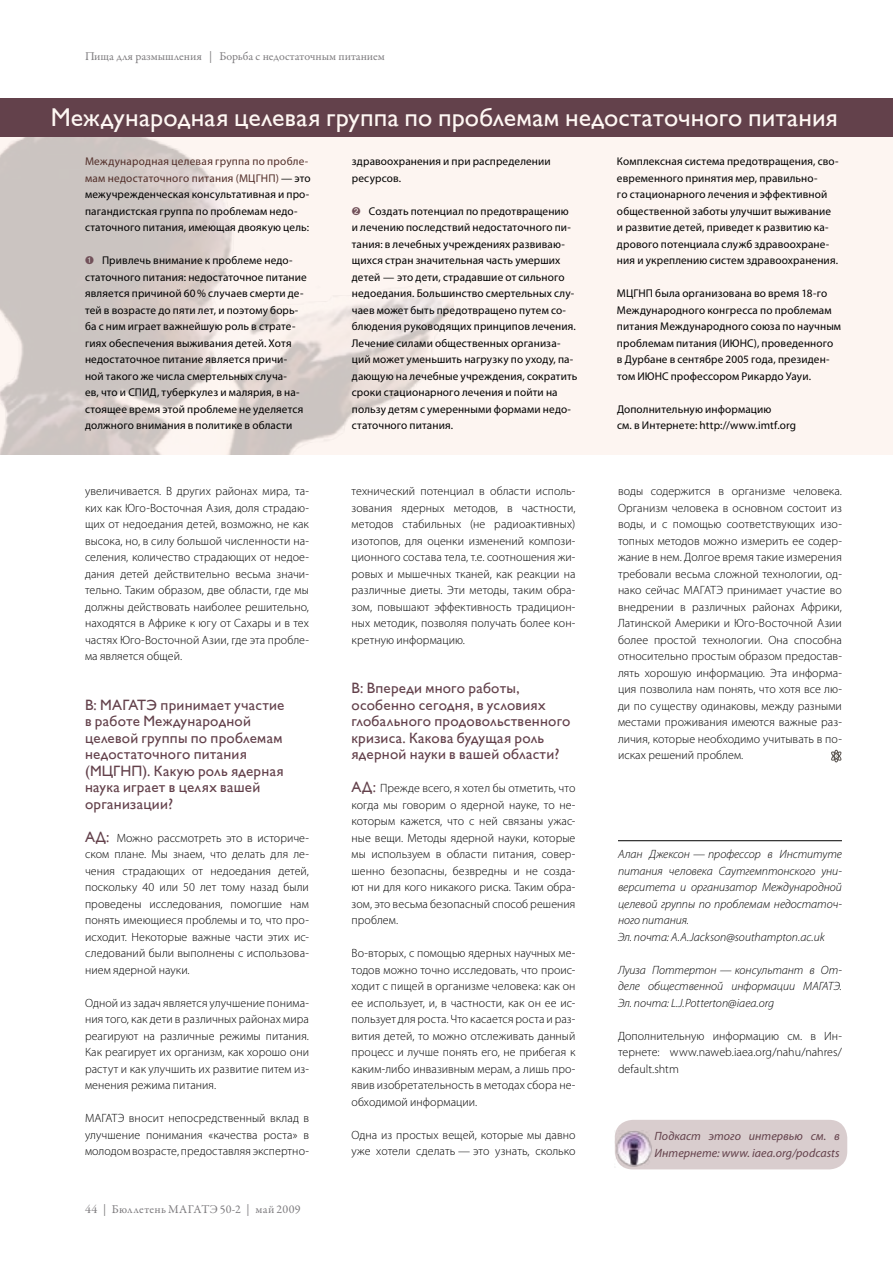
<style>
.page{position:relative;width:893px;height:1263px;background:#fff}
.page>*{position:absolute;margin:0;border:0;box-sizing:border-box;transform-origin:0 0}
.t1{font:25.8px "Gill Sans";letter-spacing:.005em;color:#fef7f3}
.t2{font:15px/16.5px "Gill Sans";letter-spacing:.015em;color:#63414b}
.t3{font:300 12px/16.5px "Myriad Pro";letter-spacing:.005em;color:#000;text-align:justify}
.t4{font:italic 300 12px/16.5px "Myriad Pro";letter-spacing:-.005em;color:#000}
.t5{font:italic 12px/16.5px "Myriad Pro";letter-spacing:.005em;color:#63414b}
.t6{font:12px "Garamond Premr Pro";color:#7c7a7d}
.t7{font:12px "Garamond Premr Pro";letter-spacing:.025em;color:#7c7a7d}
.t8{font:11.25px/16.5px "Myriad Pro";letter-spacing:.01em;color:#000}
.s1{color:#522e29}
.s2{color:#715059}
.s3{font-family:"Gill Sans";font-weight:400;font-size:15px;color:#63414b}
</style>
<div class="page">
<div style="left:0;top:117px;width:893px;height:337px;background:#fdf5f1"></div>
<img style="left:0;top:137px;width:454px;height:317px">
<div style="left:834px;top:750px;width:4px;height:12px;border:1px solid #57514d;border-radius:50%"></div>
<svg style="left:831px;top:751px;width:11px;height:10px"></svg>
<hr style="left:618px;top:840px;width:224px;height:1px;background:#000">
<div style="left:0;top:99px;width:893px;height:38px;background:#63414b"></div>
<div style="left:615px;top:1120px;width:232px;height:49px;background:#d9cdce;border-radius:18px"></div>
<img style="left:614px;top:1130px;width:38px;height:37px">
<p class="t6" style="left:85px;top:49px;width:301px">Пища для размышления | Борьба с недостаточным питанием</p>
<h1 class="t1" style="left:51px;top:102px;width:789px">Международная целевая группа по проблемам недостаточного питания</h1>
<p class="t8" style="left:85px;top:153px;width:227px"><span class="s1">Международная целевая группа по пробле&shy;мам недостаточного питания (МЦГНП)</span> — это межучрежденческая консультативная и про&shy;пагандистская группа по проблемам недо&shy;статочного питания, имеющая двоякую цель:</p>
<p class="t8" style="left:85px;top:252px;width:223px"><span class="s2">➊</span> Привлечь внимание к проблеме недо&shy;статочного питания: недостаточное питание является причиной 60% случаев смерти де&shy;тей в возрасте до пяти лет, и поэтому борь&shy;ба с ним играет важнейшую роль в страте&shy;гиях обеспечения выживания детей. Хотя недостаточное питание является причи&shy;ной такого же числа смертельных случа-<br>ев, что и СПИД, туберкулез и малярия, в на&shy;стоящее время этой проблеме не уделяется должного внимания в политике в области</p>
<p class="t3" style="left:85px;top:483px;width:225px">увеличивается. В других районах мира, та&shy;ких как Юго-Восточная Азия, доля страдаю&shy;щих от недоедания детей, возможно, не как высока, но, в силу большой численности на&shy;селения, количество страдающих от недое&shy;дания детей действительно весьма значи&shy;тельно. Таким образом, две области, где мы должны действовать наиболее решительно, находятся в Африке к югу от Сахары и в тех частях Юго-Восточной Азии, где эта пробле&shy;ма является общей.</p>
<p class="t2" style="left:85px;top:696px;width:201px">В: МАГАТЭ принимает участие в работе Международной целевой группы по проблемам недостаточного питания (МЦГНП). Какую роль ядерная наука играет в целях вашей организации?</p>
<p class="t3" style="left:85px;top:829px;width:225px"><span class="s3">АД:</span> Можно рассмотреть это в историче&shy;ском плане. Мы знаем, что делать для ле&shy;чения страдающих от недоедания детей, поскольку 40 или 50 лет тому назад были проведены исследования, помогшие нам понять имеющиеся проблемы и то, что про&shy;исходит. Некоторые важные части этих ис&shy;следований были выполнены с использова&shy;нием ядерной науки.</p>
<p class="t3" style="left:85px;top:994px;width:225px">Одной из задач является улучшение понима&shy;ния того, как дети в различных районах мира реагируют на различные режимы питания.<br>Как реагирует их организм, как хорошо они растут и как улучшить их развитие питем из&shy;менения режима питания.</p>
<p class="t3" style="left:85px;top:1110px;width:225px">МАГАТЭ вносит непосредственный вклад в улучшение понимания «качества роста» в молодом возрасте, предоставляя экспертно-</p>
<p class="t7" style="left:85px;top:1201px;width:217px">44 | Бюллетень МАГАТЭ 50-2 | май 2009</p>
<p class="t8" style="left:352px;top:153px;width:200px">здравоохранения и при распределении ресурсов.</p>
<p class="t8" style="left:352px;top:202px;width:227px"><span class="s2">➋</span> Создать потенциал по предотвращению и лечению последствий недостаточного пи&shy;тания: в лечебных учреждениях развиваю&shy;щихся стран значительная часть умерших детей — это дети, страдавшие от сильного недоедания. Большинство смертельных слу&shy;чаев может быть предотвращено путем со&shy;блюдения руководящих принципов лечения.<br>Лечение силами общественных организа&shy;ций может уменьшить нагрузку по уходу, па&shy;дающую на лечебные учреждения, сократить сроки стационарного лечения и пойти на пользу детям с умеренными формами недо&shy;статочного питания.</p>
<p class="t3" style="left:352px;top:483px;width:225px">технический потенциал в области исполь&shy;зования ядерных методов, в частности, методов стабильных (не радиоактивных) изотопов, для оценки изменений компози&shy;ционного состава тела, т.е. соотношения жи&shy;ровых и мышечных тканей, как реакции на различные диеты. Эти методы, таким обра&shy;зом, повышают эффективность традицион&shy;ных методик, позволяя получать более кон&shy;кретную информацию.</p>
<p class="t2" style="left:351px;top:680px;width:221px">В: Впереди много работы, особенно сегодня, в условиях глобального продовольственного кризиса. Какова будущая роль ядерной науки в вашей области?</p>
<p class="t3" style="left:351px;top:780px;width:225px"><span class="s3">АД:</span> Прежде всего, я хотел бы отметить, что когда мы говорим о ядерной науке, то не&shy;которым кажется, что с ней связаны ужас&shy;ные вещи. Методы ядерной науки, которые мы используем в области питания, совер&shy;шенно безопасны, безвредны и не созда&shy;ют ни для кого никакого риска. Таким обра&shy;зом, это весьма безопасный способ решения проблем.</p>
<p class="t3" style="left:351px;top:945px;width:225px">Во-вторых, с помощью ядерных научных ме&shy;тодов можно точно исследовать, что проис&shy;ходит с пищей в организме человека: как он ее использует, и, в частности, как он ее ис&shy;пользует для роста. Что касается роста и раз&shy;вития детей, то можно отслеживать данный процесс и лучше понять его, не прибегая к каким-либо инвазивным мерам, а лишь про&shy;явив изобретательность в методах сбора не&shy;обходимой информации.</p>
<p class="t3" style="left:351px;top:1126px;width:225px">Одна из простых вещей, которые мы давно уже хотели сделать — это узнать, сколько</p>
<p class="t8" style="left:617px;top:153px;width:223px">Комплексная система предотвращения, сво&shy;евременного принятия мер, правильно-<br>го стационарного лечения и эффективной общественной заботы улучшит выживание и развитие детей, приведет к развитию ка&shy;дрового потенциала служб здравоохране&shy;ния и укреплению систем здравоохранения.</p>
<p class="t8" style="left:617px;top:285px;width:226px">МЦГНП была организована во время 18-го Международного конгресса по проблемам питания Международного союза по научным проблемам питания (ИЮНС), проведенного в Дурбане в сентябре 2005 года, президен&shy;том ИЮНС профессором Рикардо Уауи.</p>
<p class="t8" style="left:617px;top:400px;width:181px">Дополнительную информацию<br>см. в Интернете: http://www.imtf.org</p>
<p class="t3" style="left:618px;top:483px;width:225px">воды содержится в организме человека.<br>Организм человека в основном состоит из воды, и с помощью соответствующих изо&shy;топных методов можно измерить ее содер&shy;жание в нем. Долгое время такие измерения требовали весьма сложной технологии, од&shy;нако сейчас МАГАТЭ принимает участие во внедрении в различных районах Африки, Латинской Америки и Юго-Восточной Азии более простой технологии. Она способна относительно простым образом предостав&shy;лять хорошую информацию. Эта информа&shy;ция позволила нам понять, что хотя все лю&shy;ди по существу одинаковы, между разными местами проживания имеются важные раз&shy;личия, которые необходимо учитывать в по&shy;исках решений проблем.</p>
<p class="t4" style="left:618px;top:846px;width:225px">Алан Джексон — профессор в Институте питания человека Саутгемптонского уни&shy;верситета и организатор Международной целевой группы по проблемам недостаточ&shy;ного питания.<br>Эл. почта: A.A.Jackson@southampton.ac.uk</p>
<p class="t4" style="left:618px;top:961px;width:225px;text-align:justify">Луиза Поттертон — консультант в От&shy;деле общественной информации МАГАТЭ.<br>Эл. почта: L.J.Potterton@iaea.org</p>
<p class="t3" style="left:618px;top:1027px;width:225px">Дополнительную информацию см. в Ин&shy;тернете: www.naweb.iaea.org/nahu/nahres/ default.shtm</p>
<p class="t5" style="left:655px;top:1128px;width:187px">Подкаст этого интервью см. в<br>Интернете: www. iaea.org/podcasts</p>
</div>
